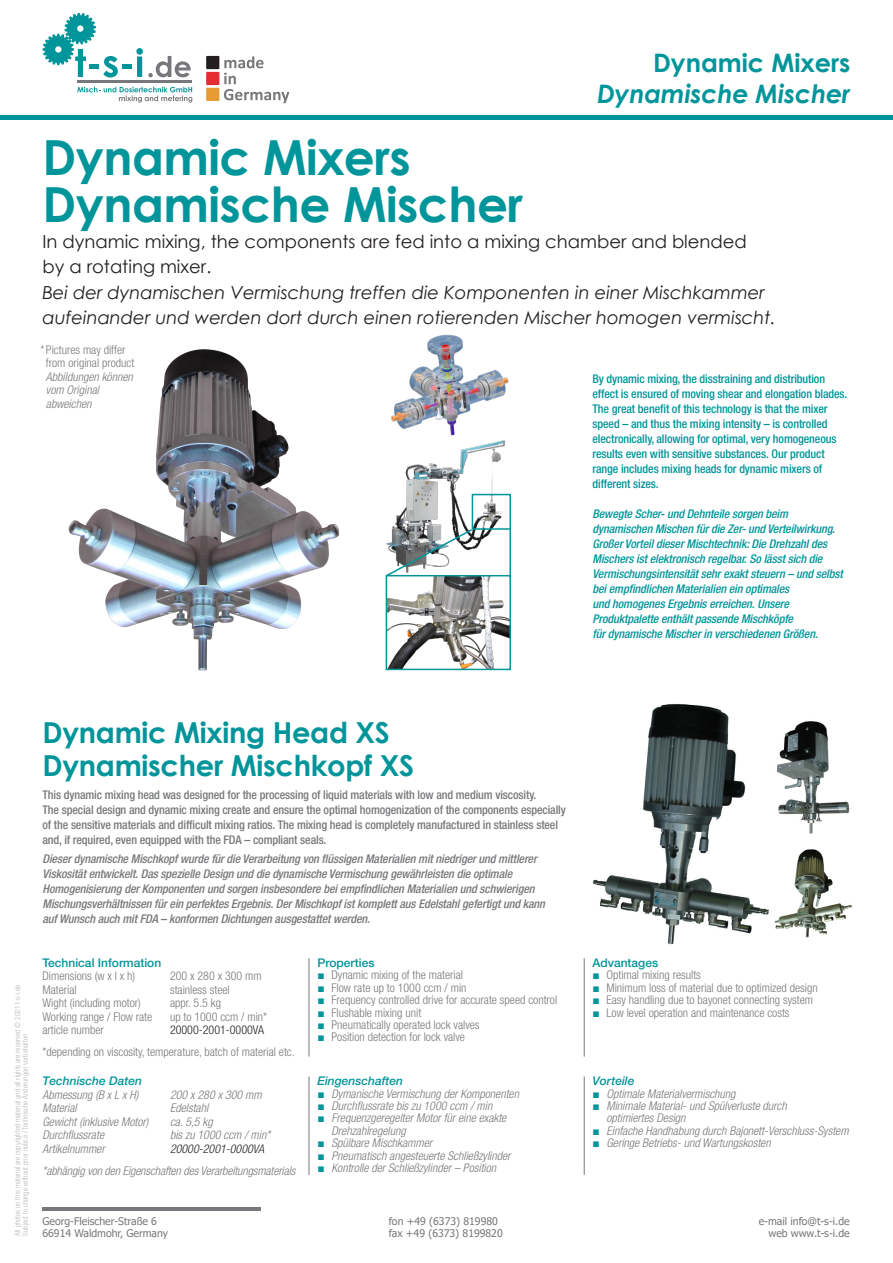
<style>
.page{position:relative;width:893px;height:1263px;background:#fff}
.page>*{position:absolute;margin:0;border:0;box-sizing:border-box;transform-origin:0 0}
.t1{font:700 48.45px/47.2px "Century Gothic";letter-spacing:-.01em;color:#00959a}
.t2{font:700 28.95px/32.2px "Century Gothic";letter-spacing:-.01em;color:#00959a}
.t3{font:italic 700 25.5px/30.6px "Century Gothic";letter-spacing:-.01em;color:#00959a;text-align:right}
.t4{font:italic 18px/25.5px "Century Gothic";color:#231f20}
.t5{font:18px/25.5px "Century Gothic";color:#231f20}
.t6{font:italic 300 condensed 12px/13.5px "Helvetica Neue LT Pro";color:#76787b}
.t7{font:300 condensed 12px "Helvetica Neue LT Pro";color:#76787b}
.t8{font:italic 500 condensed 12px/15px "Helvetica Neue LT Pro";letter-spacing:-.01em;color:#76787b}
.t9{font:italic 500 condensed 12px/15px "Helvetica Neue LT Pro";letter-spacing:-.01em;color:#00959a}
.t10{font:500 condensed 12px/15px "Helvetica Neue LT Pro";letter-spacing:-.01em;color:#76787b}
.t11{font:500 condensed 12px/15px "Helvetica Neue LT Pro";letter-spacing:-.01em;color:#00959a}
.t12{font:500 12px "Helvetica Neue LT Pro";color:#00959a}
.t13{font:italic 500 12px "Helvetica Neue LT Pro";color:#00959a}
.t14{font:300 condensed 12px "Helvetica Neue LT Pro";color:#231f20}
.t15{font:italic 300 condensed 12px "Helvetica Neue LT Pro";color:#231f20}
.t16{font:10.5px/12px "Tahoma";color:#76787b}
.t17{font:300 condensed 7.5px/7.5px "Helvetica Neue LT Pro";color:#b7b8bb}
.s1{font-style:normal}
.s2{font-family:"Century Gothic";font-weight:400;font-stretch:normal;color:#00959a}
.s3{font-family:"Century Gothic";font-weight:400;font-style:normal;font-stretch:normal;color:#00959a}
</style>
<div class="page">
<hr style="left:43px;top:1208px;width:218px;height:3px;background:#76787b">
<hr style="left:0;top:115px;width:893px;height:4px;background:#00959a">
<svg style="left:77px;top:87px;width:115px;height:16px"></svg>
<div style="left:89px;top:64px;width:10px;height:5px;background:#00959a"></div>
<svg style="left:103px;top:56px;width:15px;height:21px"></svg>
<div style="left:122px;top:64px;width:10px;height:5px;background:#00959a"></div>
<svg style="left:136px;top:48px;width:55px;height:29px"></svg>
<hr style="left:77px;top:81px;width:115px;height:2px;background:#76787b">
<svg style="left:43px;top:13px;width:53px;height:64px"></svg>
<div style="left:206px;top:56px;width:13px;height:13px;background:#231f20"></div>
<div style="left:206px;top:72px;width:13px;height:13px;background:#e62b33"></div>
<div style="left:206px;top:88px;width:13px;height:13px;background:#e69c32"></div>
<svg style="left:224px;top:56px;width:65px;height:47px"></svg>
<img style="left:593px;top:704px;width:176px;height:241px">
<hr style="left:309px;top:958px;width:1px;height:98px;background:#76787b">
<hr style="left:309px;top:1076px;width:1px;height:99px;background:#76787b">
<hr style="left:584px;top:958px;width:1px;height:98px;background:#76787b">
<hr style="left:584px;top:1076px;width:1px;height:99px;background:#76787b">
<img style="left:392px;top:440px;width:114px;height:109px">
<img style="left:68px;top:349px;width:272px;height:322px">
<img style="left:391px;top:334px;width:118px;height:102px">
<img style="left:389px;top:578px;width:119px;height:89px">
<div style="left:386px;top:575px;width:125px;height:95px;border:2px solid #00959a"></div>
<img style="left:776px;top:721px;width:74px;height:113px">
<img style="left:774px;top:849px;width:78px;height:89px">
<div style="left:472px;top:494px;width:39px;height:36px;border:2px solid #00959a"></div>
<hr style="left:509px;top:530px;width:2px;height:47px;background:#00959a">
<svg style="left:385px;top:528px;width:89px;height:50px"></svg>
<p class="t3" style="left:597px;top:46px;width:255px"><span class="s1">Dynamic Mixers<br></span>Dynamische Mischer</p>
<p class="t1" style="left:43px;top:131px;width:482px">Dynamic Mixers<br>Dynamische Mischer</p>
<p class="t5" style="left:43px;top:228px;width:706px">In dynamic mixing, the components are fed into a mixing chamber and blended by a rotating mixer.</p>
<p class="t4" style="left:43px;top:279px;width:735px">Bei der dynamischen Vermischung treffen die Komponenten in einer Mischkammer aufeinander und werden dort durch einen rotierenden Mischer homogen vermischt.</p>
<p class="t6" style="left:46px;top:343px;width:90px;text-indent:-7px">* <span class="s1">Pictures may differ from original product<br></span>Abbildungen können vom Original abweichen</p>
<p class="t11" style="left:592px;top:371px;width:256px">By dynamic mixing, the disstraining and distribution effect is ensured of moving shear and elongation blades.<br>The great benefit of this technology is that the mixer speed – and thus the mixing intensity – is controlled electronically, allowing for optimal, very homogeneous results even with sensitive substances. Our product range includes mixing heads for dynamic mixers of different sizes.</p>
<p class="t9" style="left:592px;top:506px;width:252px">Bewegte Scher- und Dehnteile sorgen beim dynamischen Mischen für die Zer- und Verteilwirkung.<br>Großer Vorteil dieser Mischtechnik: Die Drehzahl des Mischers ist elektronisch regelbar. So lässt sich die Vermischungsintensität sehr exakt steuern – und selbst bei empfindlichen Materialien ein optimales<br>und homogenes Ergebnis erreichen. Unsere Produktpalette enthält passende Mischköpfe<br>für dynamische Mischer in verschiedenen Größen.</p>
<p class="t17" style="left:14px;top:1236px;width:253px;rotate:-90deg">All photos on this material are copyrighted material and all rights are reserved © 2021 t-s-i.de<br>Subject to change without prior notice / Technische Änderungen vorbehalten</p>
<p class="t2" style="left:43px;top:715px;width:373px">Dynamic Mixing Head XS<br>Dynamischer Mischkopf XS</p>
<p class="t10" style="left:43px;top:787px;width:525px">This dynamic mixing head was designed for the processing of liquid materials with low and medium viscosity.<br>The special design and dynamic mixing create and ensure the optimal homogenization of the components especially of the sensitive materials and difficult mixing ratios. The mixing head is completely manufactured in stainless steel and, if required, even equipped with the FDA – compliant seals.</p>
<p class="t8" style="left:43px;top:852px;width:504px">Dieser dynamische Mischkopf wurde für die Verarbeitung von flüssigen Materialien mit niedriger und mittlerer Viskosität entwickelt. Das spezielle Design und die dynamische Vermischung gewährleisten die optimale Homogenisierung der Komponenten und sorgen insbesondere bei empfindlichen Materialien und schwierigen Mischungsverhältnissen für ein perfektes Ergebnis. Der Mischkopf ist komplett aus Edelstahl gefertigt und kann auf Wunsch auch mit FDA – konformen Dichtungen ausgestattet werden.</p>
<p class="t12" style="left:43px;top:955px;width:120px">Technical Information</p>
<p class="t7" style="left:43px;top:969px;width:94px">Dimensions (w x l x h)</p>
<p class="t7" style="left:170px;top:969px;width:93px">200 x 280 x 300 mm</p>
<p class="t7" style="left:43px;top:983px;width:36px">Material</p>
<p class="t7" style="left:170px;top:983px;width:61px">stainless steel</p>
<p class="t7" style="left:43px;top:996px;width:100px">Wight (including motor)</p>
<p class="t7" style="left:170px;top:996px;width:53px">appr. 5.5 kg</p>
<p class="t7" style="left:43px;top:1010px;width:111px">Working range / Flow rate</p>
<p class="t7" style="left:170px;top:1010px;width:99px">up to 1000 ccm / min*</p>
<p class="t7" style="left:43px;top:1023px;width:63px">article number</p>
<p class="t14" style="left:170px;top:1023px;width:95px">20000-2001-0000VA</p>
<p class="t7" style="left:43px;top:1045px;width:254px">*depending on viscosity, temperature, batch of material etc.</p>
<p class="t13" style="left:43px;top:1074px;width:101px">Technische Daten</p>
<p class="t6" style="left:43px;top:1088px;width:97px">Abmessung (B x L x H)</p>
<p class="t6" style="left:170px;top:1088px;width:93px">200 x 280 x 300 mm</p>
<p class="t6" style="left:43px;top:1101px;width:36px">Material</p>
<p class="t6" style="left:170px;top:1101px;width:40px">Edelstahl</p>
<p class="t6" style="left:43px;top:1115px;width:108px">Gewicht (inklusive Motor)</p>
<p class="t6" style="left:170px;top:1115px;width:44px">ca. 5,5 kg</p>
<p class="t6" style="left:43px;top:1128px;width:63px">Durchflussrate</p>
<p class="t6" style="left:170px;top:1128px;width:102px">bis zu 1000 ccm / min*</p>
<p class="t6" style="left:43px;top:1142px;width:64px">Artikelnummer</p>
<p class="t15" style="left:170px;top:1141px;width:95px">20000-2001-0000VA</p>
<p class="t6" style="left:43px;top:1164px;width:254px">*abhängig von den Eigenschaften des Verarbeitungsmaterials</p>
<p class="t12" style="left:317px;top:955px;width:59px">Properties</p>
<p class="t7" style="left:317px;top:968px;width:147px"><span class="s2">■</span> Dynamic mixing of the material</p>
<p class="t7" style="left:317px;top:980px;width:151px"><span class="s2">■</span> Flow rate up to 1000 ccm / min</p>
<p class="t7" style="left:317px;top:993px;width:241px"><span class="s2">■</span> Frequency controlled drive for accurate speed control</p>
<p class="t7" style="left:317px;top:1005px;width:105px"><span class="s2">■</span> Flushable mixing unit</p>
<p class="t7" style="left:317px;top:1018px;width:164px"><span class="s2">■</span> Pneumatically operated lock valves</p>
<p class="t7" style="left:317px;top:1030px;width:149px"><span class="s2">■</span> Position detection for lock valve</p>
<p class="t13" style="left:317px;top:1074px;width:87px">Eingenschaften</p>
<p class="t6" style="left:317px;top:1087px;width:203px"><span class="s3">■</span> Dymanische Vermischung der Komponenten</p>
<p class="t6" style="left:317px;top:1099px;width:176px"><span class="s3">■</span> Durchflussrate bis zu 1000 ccm / min</p>
<p class="t6" style="left:332px;top:1112px;width:176px;line-height:12.5px;text-indent:-14px"><span class="s3">■</span> Frequenzgeregelter Motor für eine exakte<br>Drehzahlregelung</p>
<p class="t6" style="left:317px;top:1136px;width:116px"><span class="s3">■</span> Spülbare Mischkammer</p>
<p class="t6" style="left:317px;top:1149px;width:195px"><span class="s3">■</span> Pneumatisch angesteuerte Schließzylinder</p>
<p class="t6" style="left:317px;top:1161px;width:180px"><span class="s3">■</span> Kontrolle der Schließzylinder – Position</p>
<p class="t12" style="left:592px;top:955px;width:67px">Advantages</p>
<p class="t7" style="left:592px;top:968px;width:110px"><span class="s2">■</span> Optimal mixing results</p>
<p class="t7" style="left:592px;top:980px;width:227px"><span class="s2">■</span> Minimum loss of material due to optimized design</p>
<p class="t7" style="left:592px;top:993px;width:222px"><span class="s2">■</span> Easy handling due to bayonet connecting system</p>
<p class="t7" style="left:592px;top:1005px;width:199px"><span class="s2">■</span> Low level operation and maintenance costs</p>
<p class="t13" style="left:592px;top:1074px;width:44px">Vorteile</p>
<p class="t6" style="left:592px;top:1087px;width:145px"><span class="s3">■</span> Optimale Materialvermischung</p>
<p class="t6" style="left:606px;top:1100px;width:182px;line-height:12.5px;text-indent:-14px"><span class="s3">■</span> Minimale Material- und Spülverluste durch optimiertes Design</p>
<p class="t6" style="left:592px;top:1124px;width:258px"><span class="s3">■</span> Einfache Handhabung durch Bajonett-Verschluss-System</p>
<p class="t6" style="left:592px;top:1136px;width:180px"><span class="s3">■</span> Geringe Betriebs- und Wartungskosten</p>
<p class="t16" style="left:43px;top:1216px;width:127px">Georg-Fleischer-Straße 6<br>66914 Waldmohr, Germany</p>
<p class="t16" style="left:389px;top:1216px;width:115px">fon +49 (6373) 819980 fax +49 (6373) 8199820</p>
<p class="t16" style="left:759px;top:1216px;width:93px">e-mail info@t-s-i.de</p>
<p class="t16" style="left:769px;top:1228px;width:83px">web www.t-s-i.de</p>
</div>
